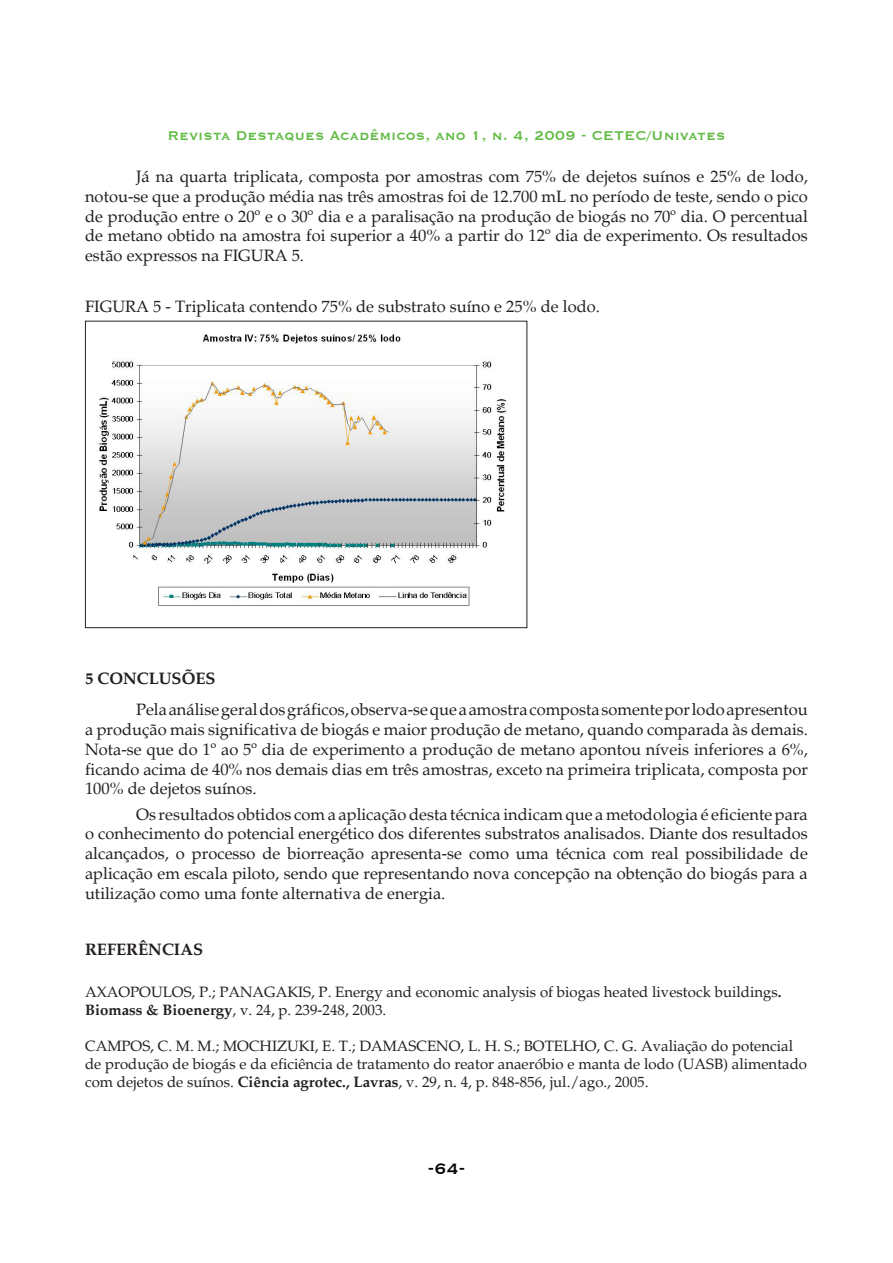
<style>
.page{position:relative;width:893px;height:1263px;background:#fff}
.page>*{position:absolute;margin:0;border:0;box-sizing:border-box;transform-origin:0 0}
.t1{font:700 19.5px "Copperplate Gothic BT";color:#040503}
.t2{font:16.5px/19.8px "Palatino";color:#231f20;text-align:justify}
.t3{font:700 16.5px "Copperplate Gothic BT";color:#62bb46}
.t4{font:700 16.5px "Palatino";color:#231f20}
.t5{font:15px/18px "Palatino";color:#231f20}
.s1{font-weight:700}
</style>
<div class="page">
<img style="left:99px;top:334px;width:408px;height:272px">
<div style="left:85px;top:321px;width:442px;height:307px;border:1px solid #231f20"></div>
<p class="t3" style="left:168px;top:127px;width:559px">Revista Destaques Acadêmicos, ano 1, n. 4, 2009 - CETEC/Univates</p>
<p class="t2" style="left:85px;top:167px;width:724px;text-indent:51px">Já na quarta triplicata, composta por amostras com 75% de dejetos suínos e 25% de lodo, notou-se que a produção média nas três amostras foi de 12.700 mL no período de teste, sendo o pico de produção entre o 20º e o 30º dia e a paralisação na produção de biogás no 70º dia. O percentual de metano obtido na amostra foi superior a 40% a partir do 12º dia de experimento. Os resultados estão expressos na FIGURA 5.</p>
<p class="t2" style="left:85px;top:297px;width:516px">FIGURA 5 - Triplicata contendo 75% de substrato suíno e 25% de lodo.</p>
<p class="t4" style="left:85px;top:669px;width:38px">5 Conclus</p>
<p class="t4" style="left:182px;top:669px;width:25px">ões</p>
<p class="t2" style="left:85px;top:700px;width:724px;text-indent:51px">Pela análise geral dos gráficos, observa-se que a amostra composta somente por lodo apresentou a produção mais significativa de biogás e maior produção de metano, quando comparada às demais.<br>Nota-se que do 1º ao 5º dia de experimento a produção de metano apontou níveis inferiores a 6%, ficando acima de 40% nos demais dias em três amostras, exceto na primeira triplicata, composta por 100% de dejetos suínos.</p>
<p class="t2" style="left:85px;top:804px;width:724px;text-indent:51px">Os resultados obtidos com a aplicação desta técnica indicam que a metodologia é eficiente para o conhecimento do potencial energético dos diferentes substratos analisados. Diante dos resultados alcançados, o processo de biorreação apresenta-se como uma técnica com real possibilidade de aplicação em escala piloto, sendo que representando nova concepção na obtenção do biogás para a utilização como uma fonte alternativa de energia.</p>
<p class="t4" style="left:85px;top:940px;width:24px">Refer</p>
<p class="t4" style="left:138px;top:940px;width:22px">ências</p>
<p class="t5" style="left:85px;top:983px;width:698px">AXAOPOULOS, P.; PANAGAKIS, P. Energy and economic analysis of biogas heated livestock buildings<span class="s1">.<br>Biomass &amp; Bioenergy</span>, v. 24, p. 239-248, 2003.</p>
<p class="t5" style="left:85px;top:1037px;width:724px">CAMPOS, C. M. M.; MOCHIZUKI, E. T.; DAMASCENO, L. H. S.; BOTELHO, C. G. Avaliação do potencial de produção de biogás e da eficiência de tratamento do reator anaeróbio e manta de lodo (UASB) alimentado com dejetos de suínos. <span class="s1">Ciência agrotec., Lavras</span>, v. 29, n. 4, p. 848-856, jul./ago., 2005.</p>
<p class="t1" style="left:428px;top:1158px;width:39px">-64-</p>
</div>
